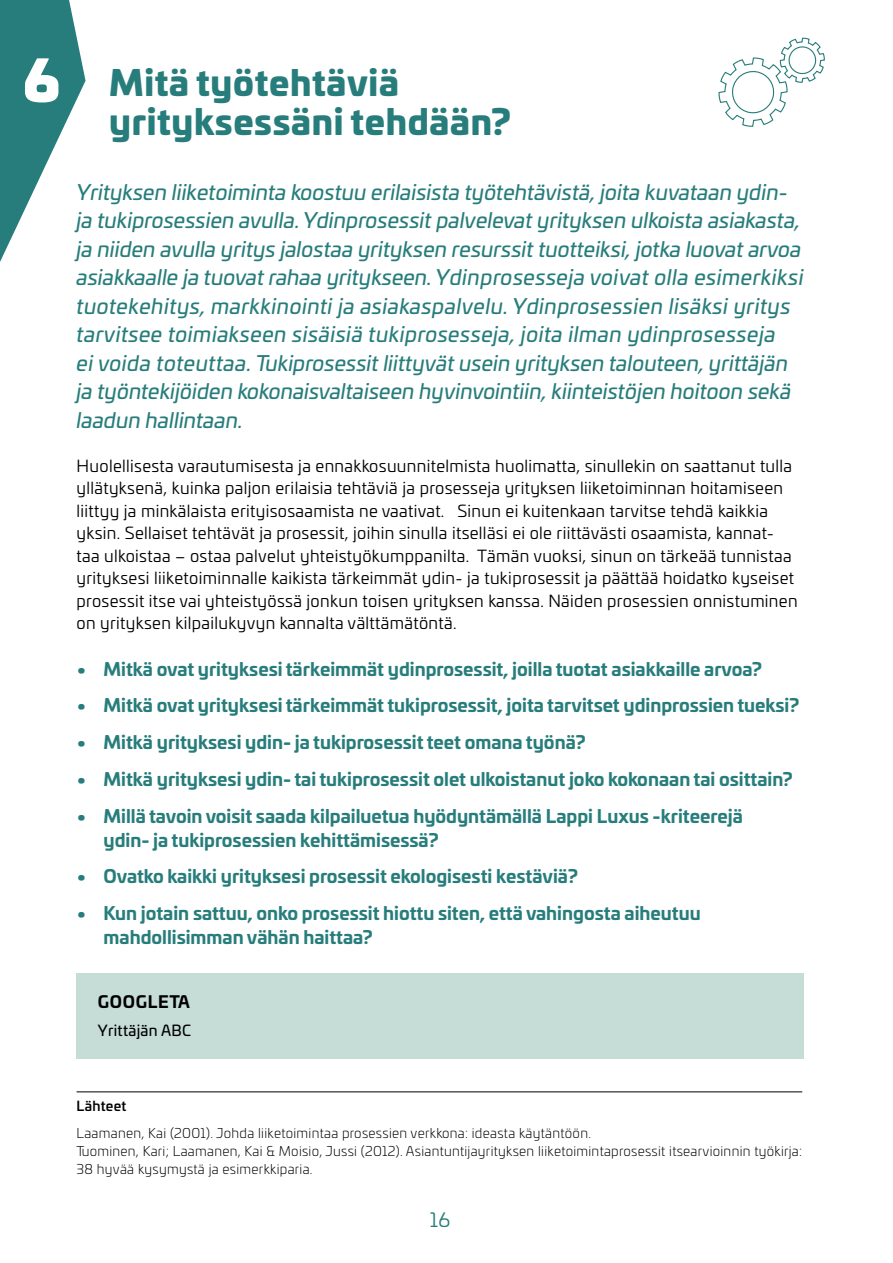
<style>
.page{position:relative;width:893px;height:1263px;background:#fff}
.page>*{position:absolute;margin:0;border:0;box-sizing:border-box;transform-origin:0 0}
.t1{font:900 34.5px/39px "Univia Pro";letter-spacing:.02em;color:#277d7b}
.t2{font:italic 21px/28.5px "Univia Pro";color:#277d7b}
.t3{font:19.5px "Univia Pro";color:#277d7b}
.t4{font:700 18px/24px "Univia Pro";color:#277d7b}
.t5{font:16.5px/22.5px "Univia Pro";letter-spacing:.02em;color:#000}
.t6{font:700 16.5px "Univia Pro";letter-spacing:.04em;color:#000}
.t7{font:15px "Univia Pro";letter-spacing:.02em;color:#000}
.t8{font:300 13.5px/18px "Univia Pro";letter-spacing:.02em;color:#000}
.t9{font:500 13.5px "Univia Pro";letter-spacing:.02em;color:#000}
.s1{font-size:55.5px;color:#fff}
</style>
<div class="page">
<svg style="left:0;top:0;width:86px;height:262px"></svg>
<hr style="left:77px;top:1091px;width:725px;height:1px;background:#000">
<div style="left:77px;top:974px;width:727px;height:85px;background:#c6dcd6"></div>
<svg style="left:718px;top:37px;width:107px;height:90px"></svg>
<h1 class="t1" style="left:109px;top:60px;width:403px;text-indent:-86px"><span class="s1">6</span> Mitä työtehtäviä yrityksessäni tehdään?</h1>
<p class="t2" style="left:77px;top:177px;width:729px">Yrityksen liiketoiminta koostuu erilaisista työtehtävistä, joita kuvataan ydin&shy;ja tukiprosessien avulla. Ydinprosessit palvelevat yrityksen ulkoista asiakasta, ja niiden avulla yritys jalostaa yrityksen resurssit tuotteiksi, jotka luovat arvoa asiakkaalle ja tuovat rahaa yritykseen. Ydinprosesseja voivat olla esimerkiksi tuotekehitys, markkinointi ja asiakaspalvelu. Ydinprosessien lisäksi yritys tarvitsee toimiakseen sisäisiä tukiprosesseja, joita ilman ydinprosesseja<br>ei voida toteuttaa. Tukiprosessit liittyvät usein yrityksen talouteen, yrittäjän ja työntekijöiden kokonaisvaltaiseen hyvinvointiin, kiinteistöjen hoitoon sekä laadun hallintaan.</p>
<p class="t5" style="left:77px;top:453px;width:723px">Huolellisesta varautumisesta ja ennakkosuunnitelmista huolimatta, sinullekin on saattanut tulla yllätyksenä, kuinka paljon erilaisia tehtäviä ja prosesseja yrityksen liiketoiminnan hoitamiseen liittyy ja minkälaista erityisosaamista ne vaativat. Sinun ei kuitenkaan tarvitse tehdä kaikkia yksin. Sellaiset tehtävät ja prosessit, joihin sinulla itselläsi ei ole riittävästi osaamista, kannat&shy;taa ulkoistaa – ostaa palvelut yhteistyökumppanilta. Tämän vuoksi, sinun on tärkeää tunnistaa yrityksesi liiketoiminnalle kaikista tärkeimmät ydin- ja tukiprosessit ja päättää hoidatko kyseiset prosessit itse vai yhteistyössä jonkun toisen yrityksen kanssa. Näiden prosessien onnistuminen on yrityksen kilpailukyvyn kannalta välttämätöntä.</p>
<p class="t4" style="left:77px;top:655px;width:687px">• Mitkä ovat yrityksesi tärkeimmät ydinprosessit, joilla tuotat asiakkaille arvoa?</p>
<p class="t4" style="left:77px;top:692px;width:724px">• Mitkä ovat yrityksesi tärkeimmät tukiprosessit, joita tarvitset ydinprossien tueksi?</p>
<p class="t4" style="left:77px;top:729px;width:511px">• Mitkä yrityksesi ydin- ja tukiprosessit teet omana työnä?</p>
<p class="t4" style="left:77px;top:766px;width:717px">• Mitkä yrityksesi ydin- tai tukiprosessit olet ulkoistanut joko kokonaan tai osittain?</p>
<p class="t4" style="left:104px;top:802px;width:641px;text-indent:-27px">• Millä tavoin voisit saada kilpailuetua hyödyntämällä Lappi Luxus -kriteerejä ydin- ja tukiprosessien kehittämisessä?</p>
<p class="t4" style="left:77px;top:863px;width:503px">• Ovatko kaikki yrityksesi prosessit ekologisesti kestäviä?</p>
<p class="t4" style="left:104px;top:900px;width:599px;text-indent:-27px">• Kun jotain sattuu, onko prosessit hiottu siten, että vahingosta aiheutuu mahdollisimman vähän haittaa?</p>
<p class="t6" style="left:98px;top:989px;width:94px">GOOGLETA</p>
<p class="t7" style="left:98px;top:1019px;width:95px">Yrittäjän ABC</p>
<p class="t9" style="left:77px;top:1096px;width:51px">Lähteet</p>
<p class="t8" style="left:77px;top:1123px;width:727px">Laamanen, Kai (2001). Johda liiketoimintaa prosessien verkkona: ideasta käytäntöön.<br>Tuominen, Kari; Laamanen, Kai &amp; Moisio, Jussi (2012). Asiantuntijayrityksen liiketoimintaprosessit itsearvioinnin työkirja:<br>38 hyvää kysymystä ja esimerkkiparia.</p>
<p class="t3" style="left:430px;top:1205px;width:22px">16</p>
</div>
